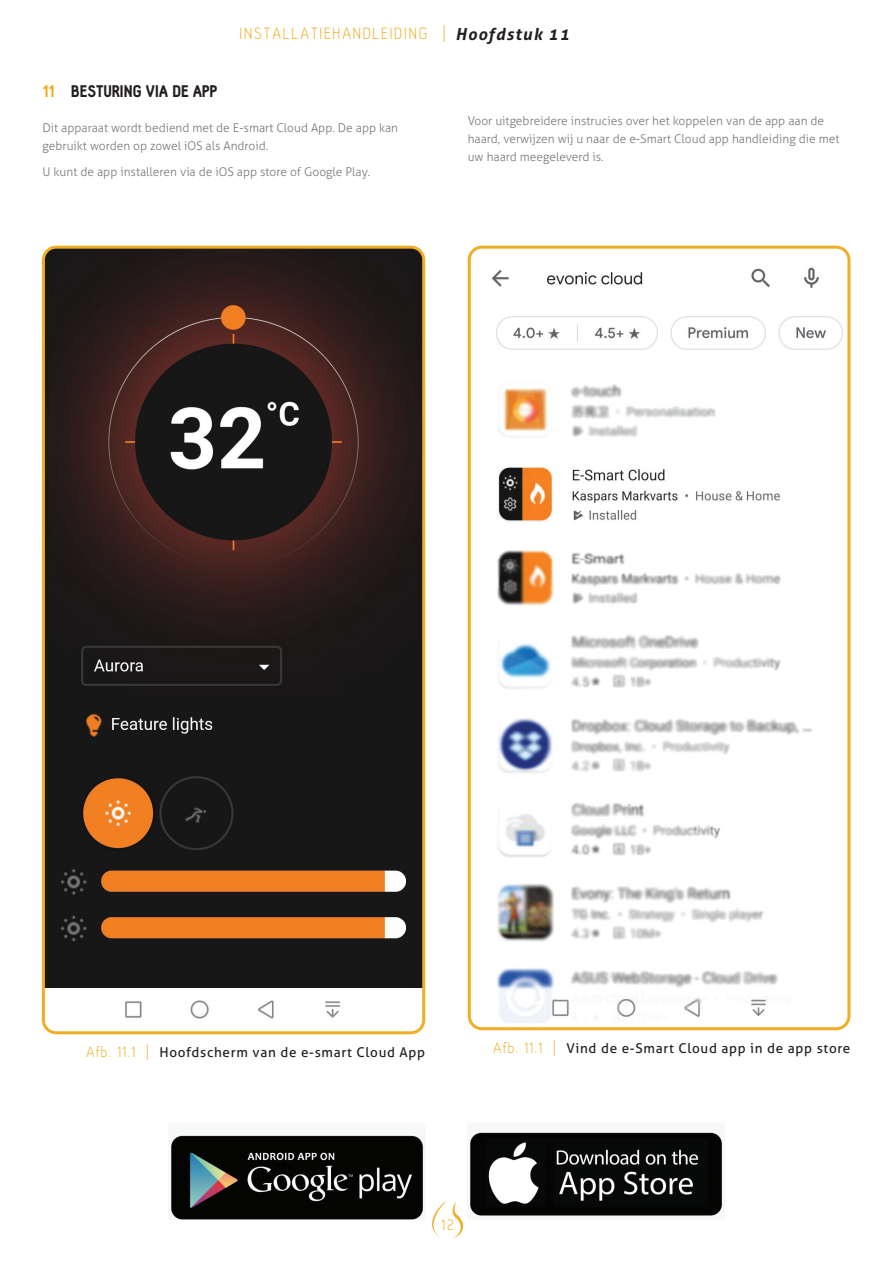
<style>
.page{position:relative;width:893px;height:1263px;background:#fff}
.page>*{position:absolute;margin:0;border:0;box-sizing:border-box;transform-origin:0 0}
.t1{font:300 18px "Hallosans";letter-spacing:.11em;color:#f0ae25}
.t2{font:900 16.5px "Hallosans";color:#231f20}
.t3{font:300 16.5px "Hallosans";color:#f0ae25}
.t4{font:13.5px "Aller";letter-spacing:.05em;color:#231f20}
.t5{font:300 12px/18px "Aller";color:#76787b}
.s1{font-family:"Aller";font-weight:700;font-style:italic;font-size:16.5px;color:#231f20}
.s2{color:#f0ae25}
.s3{font-family:"Hallosans";font-weight:300;font-size:16.5px;color:#f0ae25}
</style>
<div class="page">
<svg style="left:432px;top:1202px;width:13px;height:36px"></svg>
<svg style="left:453px;top:1201px;width:10px;height:37px"></svg>
<img style="left:43px;top:247px;width:381px;height:783px">
<div style="left:42px;top:246px;width:383px;height:788px;border:3px solid #f0ae25;border-radius:13px"></div>
<img style="left:472px;top:247px;width:377px;height:610px">
<img style="left:472px;top:884px;width:306px;height:145px">
<div style="left:468px;top:246px;width:382px;height:784px;border:3px solid #f0ae25;border-radius:13px"></div>
<img style="left:170px;top:1135px;width:254px;height:84px">
<img style="left:470px;top:1132px;width:253px;height:84px">
<h1 class="t1" style="left:240px;top:24px;width:331px">INSTALLATIEHANDLEIDING | <span class="s1">Hoofdstuk 11</span></h1>
<h2 class="t2" style="left:43px;top:82px;width:176px"><span class="s2">11</span> BESTURING VIA DE APP</h2>
<p class="t5" style="left:43px;top:118px;width:357px">Dit apparaat wordt bediend met de E-smart Cloud App. De app kan gebruikt worden op zowel iOS als Android.</p>
<p class="t5" style="left:43px;top:163px;width:329px">U kunt de app installeren via de iOS app store of Google Play.</p>
<p class="t5" style="left:468px;top:111px;width:373px">Voor uitgebreidere instrucies over het koppelen van de app aan de haard, verwijzen wij u naar de e-Smart Cloud app handleiding die met uw haard meegeleverd is.</p>
<p class="t4" style="left:87px;top:1044px;width:340px"><span class="s3">Afb. 11.1 |</span> Hoofdscherm van de e-smart Cloud App</p>
<p class="t4" style="left:493px;top:1040px;width:358px"><span class="s3">Afb. 11.1 |</span> Vind de e-Smart Cloud app in de app store</p>
<h2 class="t3" style="left:441px;top:1216px;width:14px">12</h2>
</div>
